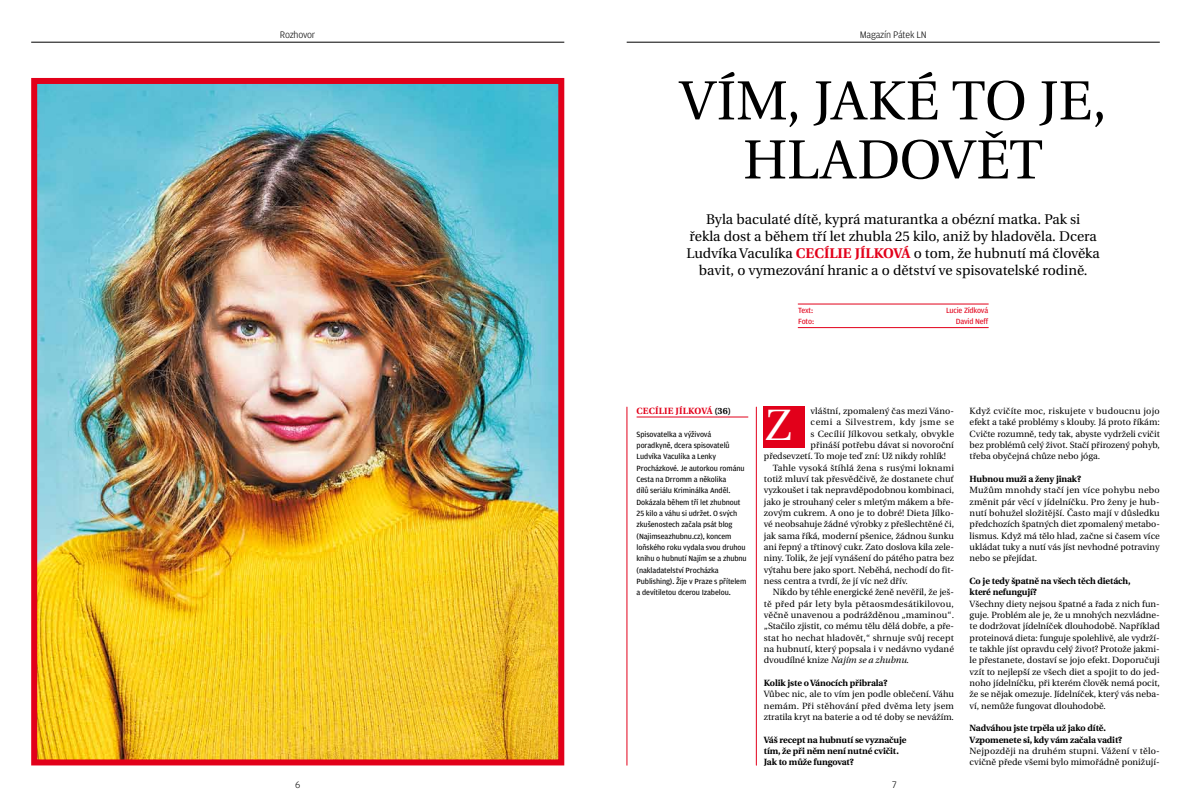
<style>
.page{position:relative;width:1191px;height:808px;background:#fff}
.page>*{position:absolute;margin:0;border:0;box-sizing:border-box;transform-origin:0 0}
.t1{font:55px/59px "Utopia CE";letter-spacing:.17em;color:#000;text-align:center}
.t2{font:43.8px "Utopia CE";color:#fff}
.t3{font:14px/17px "Utopia CE";color:#000;text-align:center}
.t4{font:300 10px "Amplitude CE";letter-spacing:-.02em;color:#000}
.t5{font:9px/11.3px "Utopia CE";color:#000;text-align:justify}
.t6{font:700 9px/11.3px "Utopia CE";letter-spacing:-.01em;color:#000}
.t7{font:9px "Utopia CE";letter-spacing:.03em;color:#000}
.t8{font:9px "Utopia CE";letter-spacing:.02em;color:#000}
.t9{font:9px "Utopia CE";letter-spacing:.055em;color:#000}
.t10{font:700 9px "Utopia CE";letter-spacing:.095em;color:#e2001a}
.t11{font:8px/11.3px "Amplitude CE";letter-spacing:-.01em;color:#000}
.t12{font:8px "Amplitude CE";letter-spacing:-.02em;color:#e2001a}
.s1{font-weight:700;color:#e2001a}
.s2{color:#000}
.s3{font-style:italic}
</style>
<div class="page">
<hr style="left:31px;top:42px;width:533px;height:1px;background:#000">
<hr style="left:626px;top:42px;width:533px;height:1px;background:#000">
<img style="left:38px;top:85px;width:519px;height:673px">
<div style="left:31px;top:78px;width:533px;height:687px;border:6px solid #e2001a"></div>
<div style="left:764px;top:407px;width:41px;height:41px;background:#e2001a"></div>
<hr style="left:798px;top:327px;width:190px;height:1px;background:#e2001a">
<hr style="left:798px;top:304px;width:190px;height:1px;background:#e2001a">
<hr style="left:626px;top:407px;width:1px;height:358px;background:#e2001a">
<hr style="left:756px;top:407px;width:1px;height:358px;background:#e2001a">
<hr style="left:636px;top:417px;width:112px;height:1px;background:#e2001a">
<p class="t4" style="left:280px;top:30px;width:37px">Rozhovor</p>
<p class="t4" style="left:859px;top:30px;width:69px">Magazín Pátek LN</p>
<h1 class="t1" style="left:679px;top:71px;width:429px">Vím, jaké to je, hlad ovět</h1>
<p class="t3" style="left:686px;top:211px;width:415px">Byla baculaté dítě, kyprá maturantka a obézní matka. Pak si<br>řekla dost a během tří let zhubla 25 kilo, aniž by hladověla. Dcera Ludvíka Vaculíka <span class="s1">Cecílie Jílková</span> o tom, že hubnutí má člověka bavit, o vymezování hranic a o dětství ve spisovatelské rodině.</p>
<p class="t12" style="left:798px;top:306px;width:16px">Text:</p>
<p class="t12" style="left:946px;top:306px;width:44px">Lucie Zídková</p>
<p class="t12" style="left:798px;top:317px;width:17px">Foto:</p>
<p class="t12" style="left:956px;top:317px;width:34px">David Neff</p>
<p class="t10" style="left:636px;top:406px;width:96px">Cecílie Jílková <span class="s2">(36)</span></p>
<p class="t11" style="left:636px;top:428px;width:112px">Spisovatelka a výživová poradkyně, dcera spisovatelů<br>Ludvíka Vaculíka a Lenky<br>Procházkové. Je autorkou románu<br>Cesta na Drromm a několika<br>dílů seriálu Kriminálka Anděl.<br>Dokázala během tří let zhubnout<br>25 kilo a váhu si udržet. O svých zkušenostech začala psát blog (Najimseazhubnu.cz), koncem loňského roku vydala svou druhou knihu o hubnutí Najím se a zhubnu (nakladatelství Procházka<br>Publishing). Žije v Praze s přítelem a devítiletou dcerou Izabelou.</p>
<p class="t5" style="left:810px;top:405px;width:145px">vláštní, zpomalený čas mezi Váno-</p>
<p class="t9" style="left:810px;top:417px;width:145px">cemi a Silvestrem, kdy jsme se</p>
<p class="t7" style="left:810px;top:428px;width:145px">s Cecílií Jílkovou setkaly, obvykle</p>
<p class="t5" style="left:810px;top:439px;width:145px">přináší potřebu dávat si novoroční</p>
<p class="t5" style="left:764px;top:451px;width:184px">předsevzetí. To moje teď zní: Už nikdy rohlík!</p>
<p class="t8" style="left:773px;top:462px;width:183px">Tahle vysoká štíhlá žena s rusými loknami</p>
<p class="t5" style="left:764px;top:473px;width:192px">totiž mluví tak přesvědčivě, že dostanete chuť</p>
<p class="t5" style="left:764px;top:485px;width:192px">vyzkoušet i tak nepravděpodobnou kombinaci,</p>
<p class="t5" style="left:764px;top:496px;width:192px">jako je strouhaný celer s mletým mákem a bře-</p>
<p class="t5" style="left:764px;top:507px;width:192px">zovým cukrem. A ono je to dobré! Dieta Jílko-</p>
<p class="t5" style="left:764px;top:519px;width:192px">vé neobsahuje žádné výrobky z přešlechtěné či,</p>
<p class="t5" style="left:764px;top:530px;width:192px">jak sama říká, moderní pšenice, žádnou šunku</p>
<p class="t5" style="left:764px;top:541px;width:192px">ani řepný a třtinový cukr. Zato doslova kila zele-</p>
<p class="t5" style="left:764px;top:553px;width:192px">niny. Tolik, že její vynášení do pátého patra bez</p>
<p class="t5" style="left:764px;top:564px;width:192px">výtahu bere jako sport. Neběhá, nechodí do fit-</p>
<p class="t5" style="left:764px;top:575px;width:145px">ness centra a tvrdí, že jí víc než dřív.</p>
<p class="t5" style="left:773px;top:587px;width:183px">Nikdo by téhle energické ženě nevěřil, že ješ-</p>
<p class="t7" style="left:764px;top:598px;width:191px">tě před pár lety byla pětaosmdesátikilovou,</p>
<p class="t5" style="left:764px;top:609px;width:192px">věčně unavenou a podrážděnou „maminou“.</p>
<p class="t5" style="left:764px;top:621px;width:192px">„Stačilo zjistit, co mému tělu dělá dobře, a pře-</p>
<p class="t5" style="left:764px;top:632px;width:191px">stat ho nechat hladovět,“ shrnuje svůj recept</p>
<p class="t5" style="left:764px;top:643px;width:192px">na hubnutí, který popsala i v nedávno vydané</p>
<p class="t5" style="left:764px;top:655px;width:147px">dvoudílné knize <span class="s3">Najím se a zhubnu</span>.</p>
<p class="t6" style="left:764px;top:677px;width:125px">Kolik jste oVánocích přibrala?</p>
<p class="t5" style="left:764px;top:689px;width:192px">Vůbec nic, ale to vím jen podle oblečení. Váhu nemám. Při stěhování před dvěma lety jsem ztratila kryt na baterie a od té doby se nevážím.</p>
<p class="t6" style="left:764px;top:734px;width:144px">Váš recept na hubnutí se vyznačuje tím, že při něm není nutné cvičit.<br>Jak to může fungovat?</p>
<h2 class="t2" style="left:765px;top:400px;width:27px">Z</h2>
<p class="t5" style="left:969px;top:405px;width:192px">Když cvičíte moc, riskujete v budoucnu jojo efekt a také problémy s klouby. Já proto říkám:<br>Cvičte rozumně, tedy tak, abyste vydrželi cvičit bez problémů celý život. Stačí přirozený pohyb, třeba obyčejná chůze nebo jóga.</p>
<p class="t6" style="left:969px;top:473px;width:113px">Hubnou muži a ženy jinak?</p>
<p class="t5" style="left:969px;top:485px;width:192px">Mužům mnohdy stačí jen více pohybu nebo změnit pár věcí v jídelníčku. Pro ženy je hub&shy;nutí bohužel složitější. Často mají v důsledku předchozích špatných diet zpomalený metabo&shy;lismus. Když má tělo hlad, začne si časem více ukládat tuky a nutí vás jíst nevhodné potraviny nebo se přejídat.</p>
<p class="t6" style="left:969px;top:575px;width:163px">Co je tedy špatně na všech těch dietách, které nefungují?</p>
<p class="t5" style="left:969px;top:598px;width:192px">Všechny diety nejsou špatné a řada z nich fun&shy;guje. Problém ale je, že u mnohých nezvládne&shy;te dodržovat jídelníček dlouhodobě. Například proteinová dieta: funguje spolehlivě, ale vydrží&shy;te takhle jíst opravdu celý život? Protože jakmi&shy;le přestanete, dostaví se jojo efekt. Doporučuji vzít to nejlepší ze všech diet a spojit to do jed&shy;noho jídelníčku, při kterém člověk nemá pocit, že se nějak omezuje. Jídelníček, který vás neba&shy;ví, nemůže fungovat dlouhodobě.</p>
<p class="t6" style="left:969px;top:723px;width:154px">Nadváhou jste trpěla už jako dítě.<br>Vzpomenete si, kdy vám začala vadit?</p>
<p class="t5" style="left:969px;top:745px;width:192px">Nejpozději na druhém stupni. Vážení v tělo&shy;cvičně přede všemi bylo mimořádně ponižují-</p>
<p class="t4" style="left:295px;top:779px;width:7px">6</p>
<p class="t4" style="left:892px;top:779px;width:6px">7</p>
</div>
